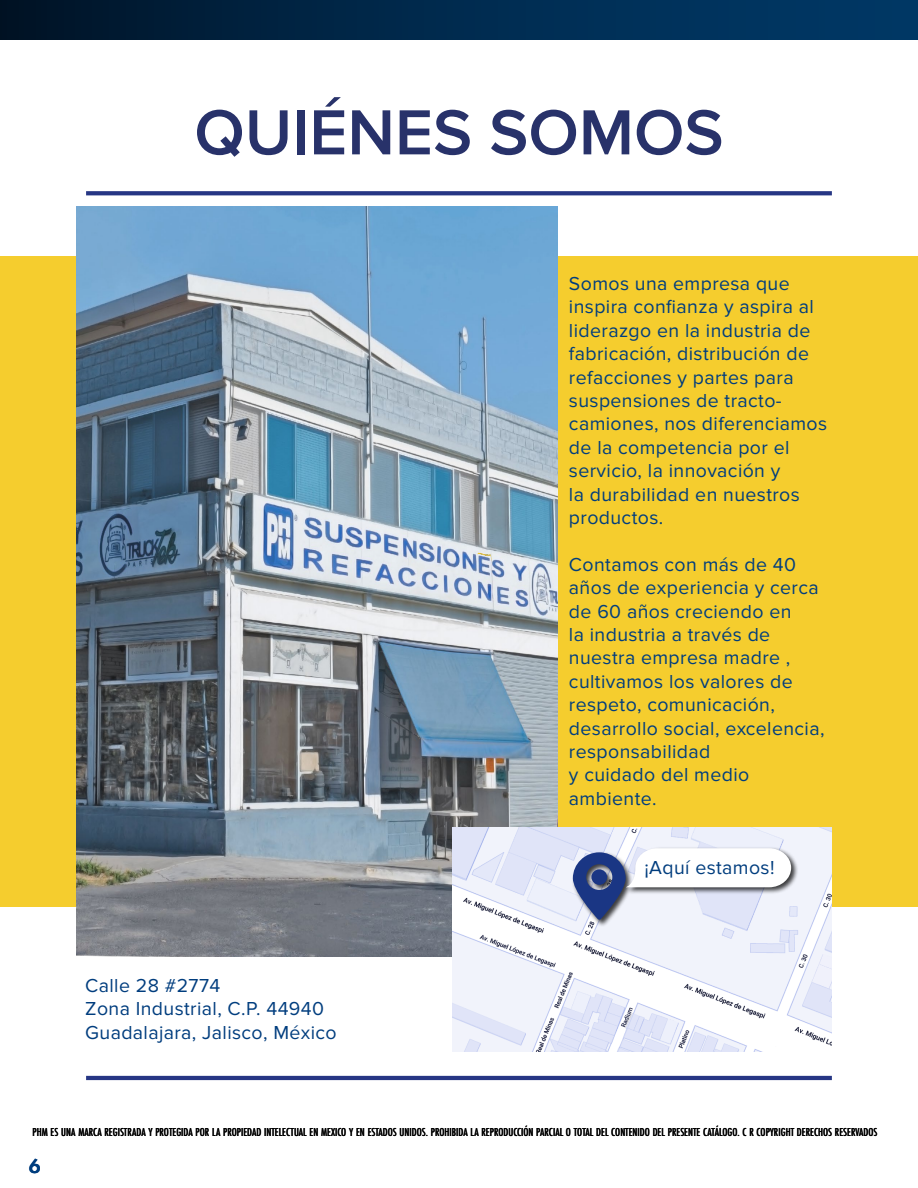
<style>
.page{position:relative;width:918px;height:1188px;background:#fff}
.page>*{position:absolute;margin:0;border:0;box-sizing:border-box;transform-origin:0 0}
.t1{font:600 66px "Proxima Nova";color:#28326a}
.t2{font:600 21px "Futura PT";color:#003d7e}
.t3{font:19.5px/23.4px "Proxima Nova";letter-spacing:.02em;color:#003d7e}
.t4{font:500 12px "Futura PT Cond";color:#000}
</style>
<div class="page">
<div style="left:0;top:0;width:918px;height:39px;background:linear-gradient(to right,#00162b,#003b6b)"></div>
<div style="left:0;top:256px;width:918px;height:651px;background:#f5cd2e"></div>
<hr style="left:86px;top:1076px;width:746px;height:4px;background:#263684">
<img style="left:77px;top:207px;width:481px;height:749px">
<img style="left:453px;top:827px;width:379px;height:225px">
<div style="left:571px;top:851px;width:62px;height:76px;background:#000;opacity:.75"></div>
<div style="left:625px;top:847px;width:173px;height:48px;background:#000;opacity:.75"></div>
<svg style="left:573px;top:848px;width:218px;height:72px;background:#cbd0df"></svg>
<svg style="left:86px;top:191px;width:746px;height:4px;background:#2e3d88"></svg>
<h1 class="t1" style="left:194px;top:94px;width:531px">QUIÉNES SOMOS</h1>
<p class="t3" style="left:569px;top:272px;width:260px">Somos una empresa que inspira confianza y aspira al liderazgo en la industria de fabricación, distribución de refacciones y partes para suspensiones de tracto&shy;camiones, nos diferenciamos de la competencia por el servicio, la innovación y<br>la durabilidad en nuestros productos.</p>
<p class="t3" style="left:569px;top:553px;width:257px">Contamos con más de 40 años de experiencia y cerca de 60 años creciendo en<br>la industria a través de nuestra empresa madre , cultivamos los valores de respeto, comunicación, desarrollo social, excelencia, responsabilidad<br>y cuidado del medio ambiente.</p>
<p class="t3" style="left:85px;top:974px;width:253px">Calle 28 #2774<br>Zona Industrial, C.P. 44940<br>Guadalajara, Jalisco, México</p>
<p class="t3" style="left:644px;top:856px;width:132px">¡Aquí estamos!</p>
<p class="t4" style="left:33px;top:1125px;width:846px">PHM ES UNA MARCA REGISTRADA Y PROTEGIDA POR LA PROPIEDAD INTELECTUAL EN MEXICO Y EN ESTADOS UNIDOS. PROHIBIDA LA REPRODUCCIÓN PARCIAL O TOTAL DEL CONTENIDO DEL PRESENTE CATÁLOGO. C R COPYRIGHT DERECHOS RESERVADOS</p>
<p class="t2" style="left:29px;top:1153px;width:13px">6</p>
</div>
